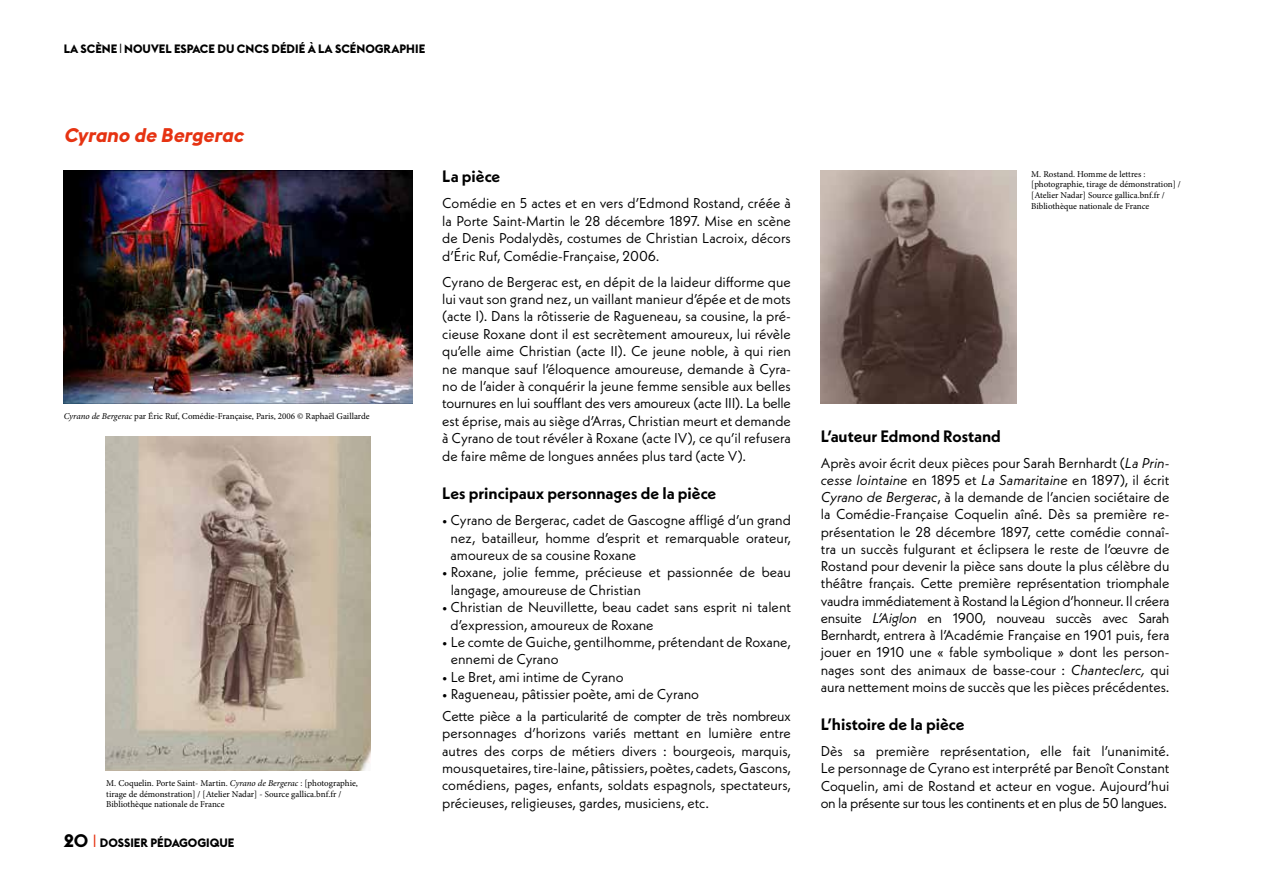
<style>
.page{position:relative;width:1263px;height:893px;background:#fff}
.page>*{position:absolute;margin:0;border:0;box-sizing:border-box;transform-origin:0 0}
.t1{font:italic 700 19.5px "Euclid BP";color:#e63312}
.t2{font:700 16.5px "Neue Kabel";color:#000}
.t3{font:14.25px/17.4px "Neue Kabel";color:#000;text-align:justify}
.t4{font:14.25px/21.6px "Neue Kabel";letter-spacing:-.02em;color:#000}
.t5{font:700 12px "Euclid BP";color:#000}
.t6{font:9px/10.8px "Minion Pro";color:#000}
.s1{font-style:italic}
.s2{font-size:18px}
</style>
<div class="page">
<img style="left:64px;top:170px;width:348px;height:234px">
<img style="left:821px;top:170px;width:195px;height:234px">
<img style="left:106px;top:437px;width:264px;height:334px">
<p class="t5" style="left:64px;top:41px;width:363px">LA SCÈNE NOUVEL ESPACE DU CNCS DÉDIÉ À LA SCÉNOGRAPHIE</p>
<h1 class="t1" style="left:64px;top:123px;width:185px">Cyrano de Bergerac</h1>
<p class="t6" style="left:64px;top:411px;width:307px"><span class="s1">Cyrano de Bergerac</span> par Éric Ruf, Comédie-Française, Paris, 2006 © Raphaël Gaillarde</p>
<p class="t6" style="left:106px;top:777px;width:253px">M. Coquelin. Porte Saint- Martin. <span class="s1">Cyrano de Bergerac</span> : [photographie, tirage de démonstration] / [Atelier Nadar] - Source gallica.bnf.fr /<br>Bibliothèque nationale de France</p>
<p class="t5" style="left:64px;top:835px;width:172px"><span class="s2">20</span> DOSSIER PÉDAGOGIQUE</p>
<p class="t2" style="left:442px;top:166px;width:60px">La pièce</p>
<p class="t3" style="left:442px;top:195px;width:350px">Comédie en 5 actes et en vers d’Edmond Rostand, créée à la Porte Saint-Martin le 28 décembre 1897. Mise en scène de Denis Podalydès, costumes de Christian Lacroix, décors d’Éric Ruf, Comédie-Française, 2006.</p>
<p class="t3" style="left:442px;top:273px;width:350px">Cyrano de Bergerac est, en dépit de la laideur difforme que lui vaut son grand nez, un vaillant manieur d’épée et de mots (acte I). Dans la rôtisserie de Ragueneau, sa cousine, la pré&shy;cieuse Roxane dont il est secrètement amoureux, lui révèle qu’elle aime Christian (acte II). Ce jeune noble, à qui rien ne manque sauf l’éloquence amoureuse, demande à Cyra&shy;no de l’aider à conquérir la jeune femme sensible aux belles tournures en lui soufflant des vers amoureux (acte III). La belle est éprise, mais au siège d’Arras, Christian meurt et demande à Cyrano de tout révéler à Roxane (acte IV), ce qu’il refusera de faire même de longues années plus tard (acte V).</p>
<p class="t2" style="left:442px;top:483px;width:276px">Les principaux personnages de la pièce</p>
<p class="t3" style="left:451px;top:511px;width:342px;text-indent:-8px">• Cyrano de Bergerac, cadet de Gascogne affligé d’un grand nez, batailleur, homme d’esprit et remarquable orateur, amoureux de sa cousine Roxane</p>
<p class="t3" style="left:451px;top:563px;width:342px;text-indent:-8px">• Roxane, jolie femme, précieuse et passionnée de beau langage, amoureuse de Christian</p>
<p class="t3" style="left:451px;top:598px;width:342px;text-indent:-8px">• Christian de Neuvillette, beau cadet sans esprit ni talent d’expression, amoureux de Roxane</p>
<p class="t3" style="left:451px;top:633px;width:342px;text-indent:-8px">• Le comte de Guiche, gentilhomme, prétendant de Roxane, ennemi de Cyrano</p>
<p class="t3" style="left:442px;top:668px;width:183px">• Le Bret, ami intime de Cyrano</p>
<p class="t4" style="left:442px;top:683px;width:350px">• Ragueneau, pâtissier poète, ami de Cyrano<br>Cette pièce a la particularité de compter de très nombreux</p>
<p class="t3" style="left:442px;top:724px;width:350px">personnages d’horizons variés mettant en lumière entre autres des corps de métiers divers : bourgeois, marquis, mousquetaires, tire-laine, pâtissiers, poètes, cadets, Gascons, comédiens, pages, enfants, soldats espagnols, spectateurs, précieuses, religieuses, gardes, musiciens, etc.</p>
<p class="t6" style="left:1031px;top:168px;width:151px">M. Rostand. Homme de lettres : [photographie, tirage de démonstration] / [Atelier Nadar] Source gallica.bnf.fr / Bibliothèque nationale de France</p>
<p class="t2" style="left:821px;top:426px;width:182px">L’auteur Edmond Rostand</p>
<p class="t3" style="left:821px;top:454px;width:350px">Après avoir écrit deux pièces pour Sarah Bernhardt (<span class="s1">La Prin&shy;cesse lointaine</span> en 1895 et <span class="s1">La Samaritaine</span> en 1897), il écrit <span class="s1">Cyrano de Bergerac</span>, à la demande de l’ancien sociétaire de la Comédie-Française Coquelin aîné. Dès sa première re&shy;présentation le 28 décembre 1897, cette comédie connaî&shy;tra un succès fulgurant et éclipsera le reste de l’œuvre de Rostand pour devenir la pièce sans doute la plus célèbre du théâtre français. Cette première représentation triomphale vaudra immédiatement à Rostand la Légion d’honneur. Il créera ensuite <span class="s1">L’Aiglon</span> en 1900, nouveau succès avec Sarah Bernhardt, entrera à l’Académie Française en 1901 puis, fera jouer en 1910 une « fable symbolique » dont les person&shy;nages sont des animaux de basse-cour : <span class="s1">Chanteclerc,</span> qui aura nettement moins de succès que les pièces précédentes.</p>
<p class="t2" style="left:821px;top:714px;width:145px">L’histoire de la pièce</p>
<p class="t3" style="left:821px;top:742px;width:350px">Dès sa première représentation, elle fait l’unanimité.<br>Le personnage de Cyrano est interprété par Benoît Constant Coquelin, ami de Rostand et acteur en vogue. Aujourd’hui on la présente sur tous les continents et en plus de 50 langues.</p>
</div>
